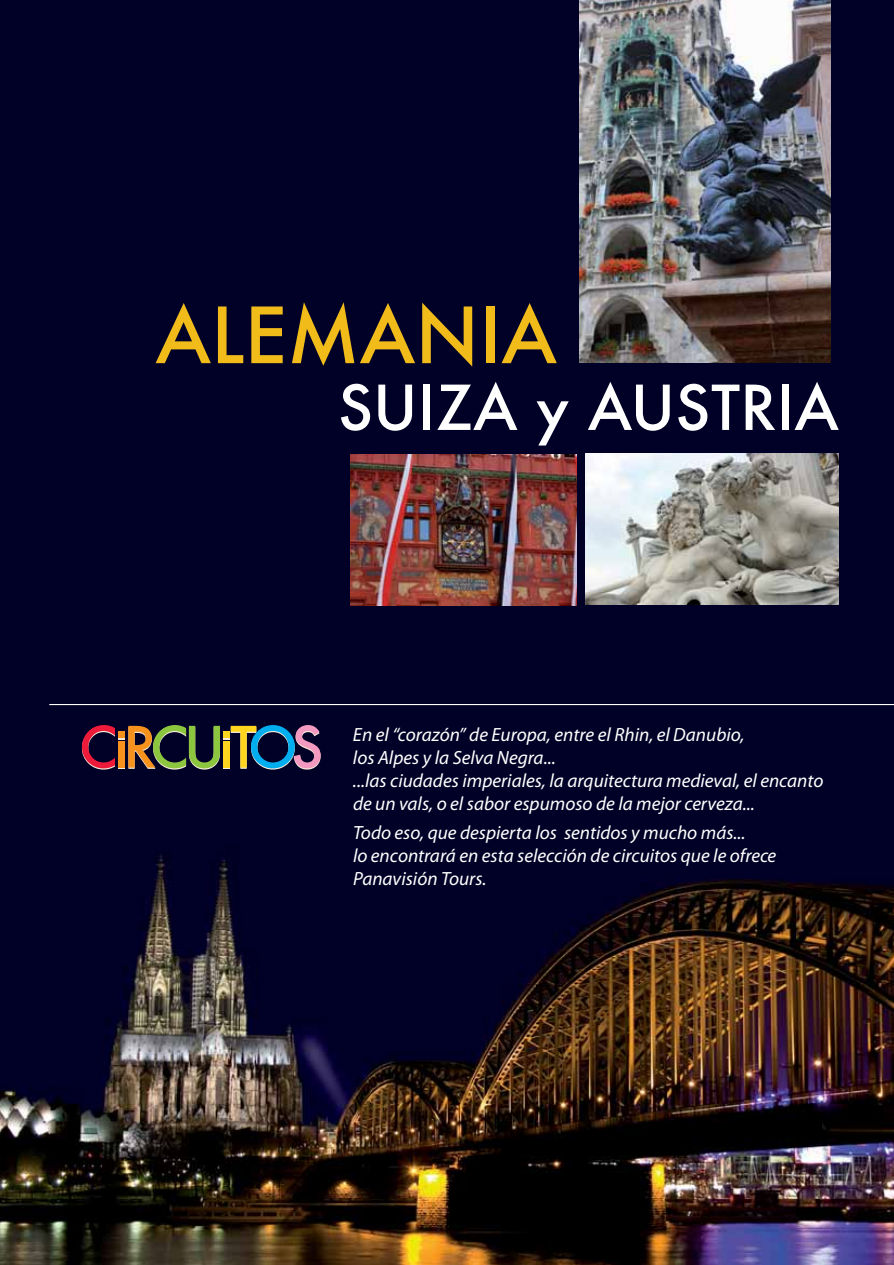
<style>
.page{position:relative;width:894px;height:1265px;background:#fff}
.page>*{position:absolute;margin:0;border:0;box-sizing:border-box;transform-origin:0 0}
.t1{font:500 75.15px "Futura";color:#f1bc1a}
.t2{font:500 60.15px "Futura";color:#fff}
.t3{font:italic 19.2px/23px "Myriad Pro";color:#fff}
</style>
<div class="page">
<img style="left:0;top:0;width:893px;height:1265px">
<svg style="left:82px;top:725px;width:238px;height:45px;background:#514a48"></svg>
<div style="left:223px;top:731px;width:6px;height:7px;background:#ffd51f"></div>
<div style="left:118px;top:731px;width:6px;height:7px;background:#f7931d"></div>
<div style="left:118px;top:741px;width:6px;height:27px;background:#f7931d"></div>
<hr style="left:49px;top:704px;width:844px;height:1px;background:#fff">
<img style="left:579px;top:0;width:251px;height:363px">
<img style="left:350px;top:455px;width:226px;height:150px">
<img style="left:585px;top:454px;width:253px;height:150px">
<h1 class="t1" style="left:155px;top:293px;width:403px">ALEMANIA</h1>
<h2 class="t2" style="left:338px;top:374px;width:502px">SUIZA y AUSTRIA</h2>
<p class="t3" style="left:353px;top:725px;width:472px">En el “corazón” de Europa, entre el Rhin, el Danubio,<br>los Alpes y la Selva Negra...<br>...las ciudades imperiales, la arquitectura medieval, el encanto de un vals, o el sabor espumoso de la mejor cerveza...</p>
<p class="t3" style="left:353px;top:823px;width:425px">Todo eso, que despierta los sentidos y mucho más...<br>lo encontrará en esta selección de circuitos que le ofrece<br>Panavisión Tours.</p>
</div>
